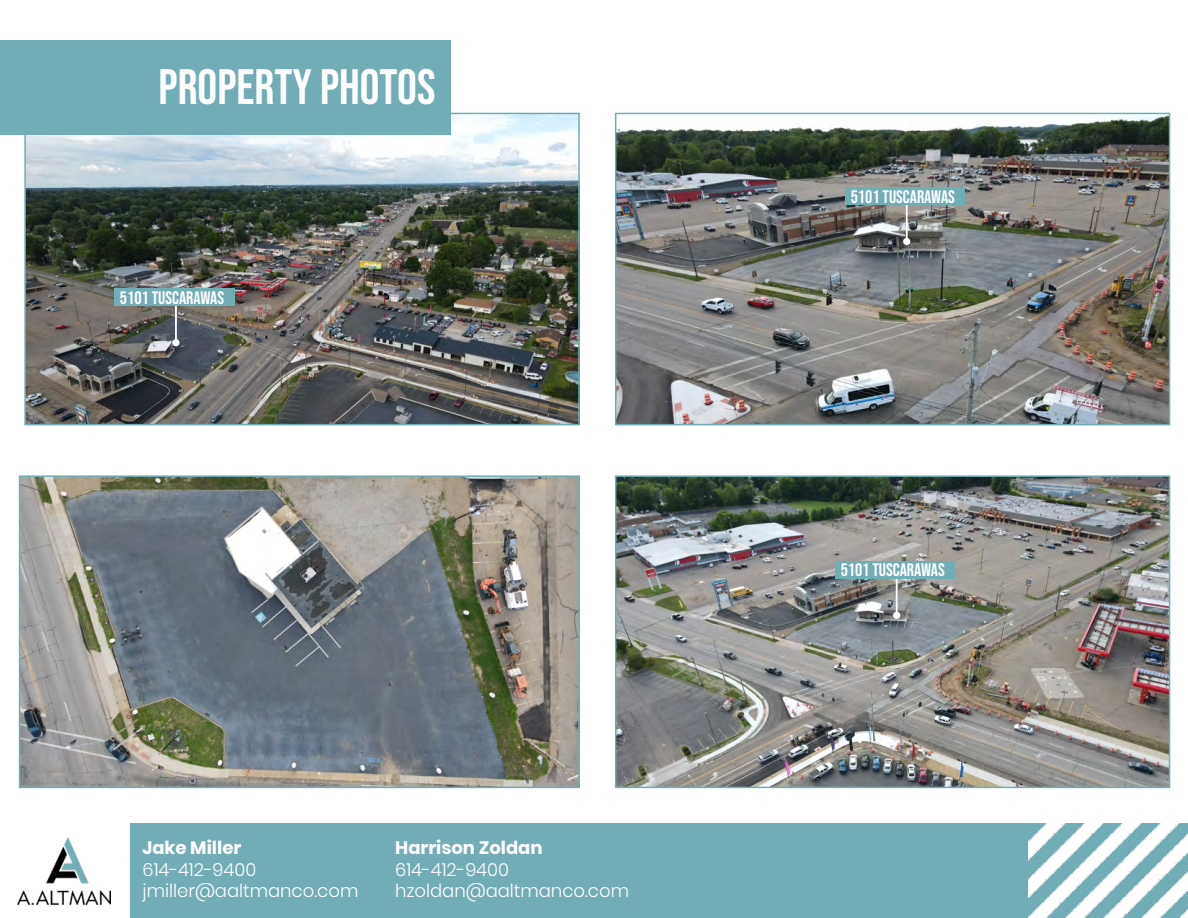
<style>
.page{position:relative;width:1188px;height:918px;background:#fff}
.page>*{position:absolute;margin:0;border:0;box-sizing:border-box;transform-origin:0 0}
.t1{font:49.5px "Bebas Neue";color:#fff}
.t2{font:300 18px/21.6px "Poppins";color:#fff}
.t3{font:18px "Bebas Neue";color:#fff}
.t4{font:700 18px "Poppins";color:#fff}
</style>
<div class="page">
<img style="left:1028px;top:824px;width:160px;height:94px">
<div style="left:130px;top:824px;width:898px;height:94px;background:#71adb5"></div>
<img style="left:17px;top:838px;width:94px;height:66px">
<img style="left:27px;top:116px;width:550px;height:306px">
<div style="left:24px;top:113px;width:556px;height:312px;border:2px solid #71adb5"></div>
<img style="left:618px;top:116px;width:549px;height:306px">
<div style="left:615px;top:113px;width:555px;height:312px;border:2px solid #71adb5"></div>
<img style="left:22px;top:478px;width:555px;height:307px">
<div style="left:19px;top:475px;width:561px;height:313px;border:2px solid #71adb5"></div>
<img style="left:618px;top:478px;width:549px;height:307px">
<div style="left:615px;top:475px;width:555px;height:313px;border:2px solid #71adb5"></div>
<div style="left:0;top:41px;width:451px;height:94px;background:#71adb5"></div>
<hr style="left:175px;top:305px;width:2px;height:38px;background:#fff">
<div style="left:172px;top:339px;width:8px;height:7px;background:#fff;border-radius:50%"></div>
<div style="left:114px;top:288px;width:120px;height:18px;background:#71adb5"></div>
<hr style="left:906px;top:204px;width:2px;height:37px;background:#fff">
<div style="left:903px;top:238px;width:7px;height:7px;background:#fff;border-radius:50%"></div>
<div style="left:845px;top:187px;width:120px;height:18px;background:#71adb5"></div>
<hr style="left:896px;top:578px;width:2px;height:37px;background:#fff">
<div style="left:893px;top:612px;width:7px;height:7px;background:#fff;border-radius:50%"></div>
<div style="left:835px;top:561px;width:120px;height:18px;background:#71adb5"></div>
<h1 class="t1" style="left:159px;top:59px;width:278px">PROPERTY PHOTOS</h1>
<p class="t3" style="left:120px;top:287px;width:106px">5101 TUSCARAWAS</p>
<p class="t4" style="left:143px;top:837px;width:100px">Jake Miller</p>
<p class="t2" style="left:143px;top:859px;width:217px">614-412-9400 jmiller@aaltmanco.com</p>
<p class="t4" style="left:395px;top:837px;width:149px">Harrison Zoldan</p>
<p class="t2" style="left:395px;top:859px;width:235px">614-412-9400 hzoldan@aaltmanco.com</p>
<p class="t3" style="left:851px;top:186px;width:106px">5101 TUSCARAWAS</p>
<p class="t3" style="left:841px;top:560px;width:106px">5101 TUSCARAWAS</p>
</div>
